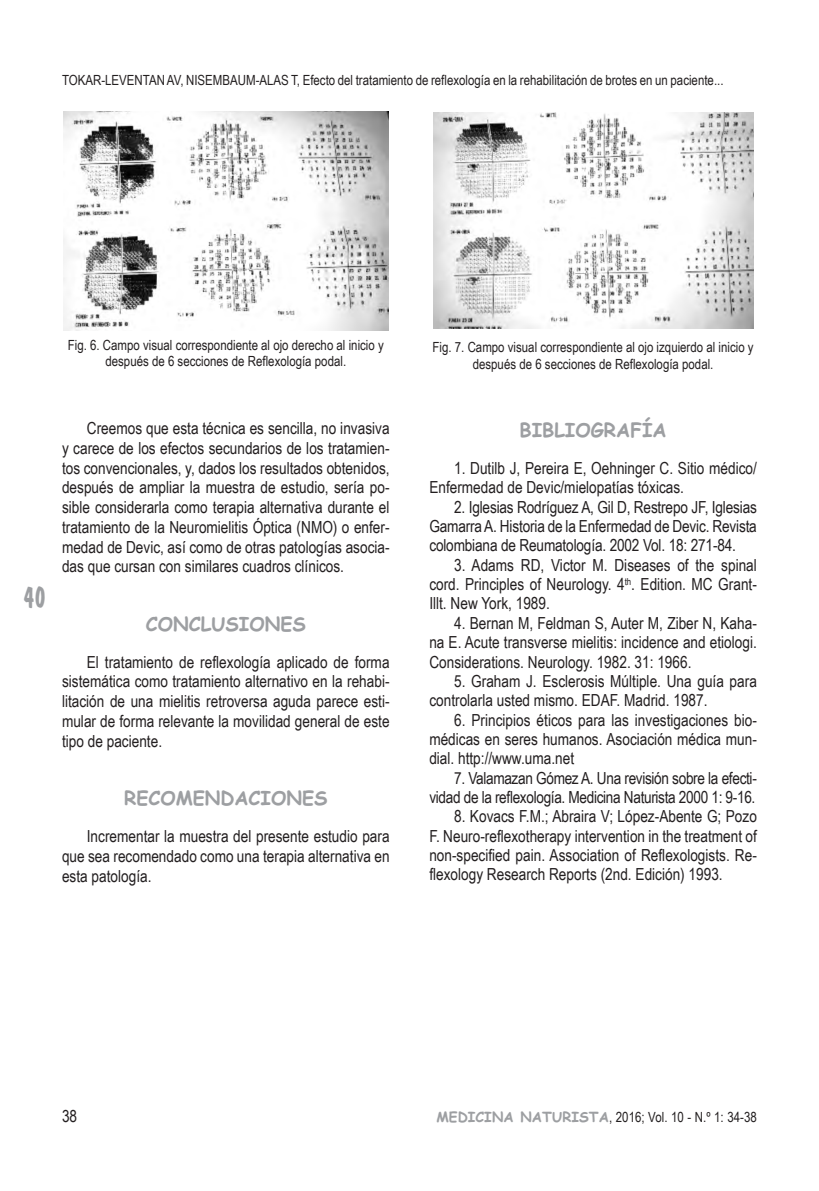
<style>
.page{position:relative;width:819px;height:1191px;background:#fff}
.page>*{position:absolute;margin:0;border:0;box-sizing:border-box;transform-origin:0 0}
.t1{font:700 31.5px "Dom Casual Std";color:#9d9fa2;scale:.66 1}
.t2{font:700 19.25px "Comic Sans MS";color:#9d9fa2}
.t3{font:16.62px/19.8px "Arial Narrow";color:#231f20;text-align:justify}
.t4{font:16.62px/19.4px "Arial Narrow";letter-spacing:-.02em;color:#231f20;text-align:right}
.t5{font:14px/15.4px "Arial Narrow";color:#231f20;text-align:center}
.s1{font-family:"Comic Sans MS";font-weight:700;color:#9d9fa2}
</style>
<div class="page">
<img style="left:63px;top:112px;width:325px;height:218px">
<img style="left:433px;top:113px;width:320px;height:216px">
<p class="t5" style="left:62px;top:71px;width:16px">Tokar</p>
<p class="t5" style="left:101px;top:71px;width:19px">-Leventan</p>
<p class="t5" style="left:167px;top:71px;width:36px">AV, Nisembaum</p>
<p class="t5" style="left:256px;top:71px;width:469px">-Alas T, Efecto del tratamiento de reflexología en la rehabilitación de brotes en un paciente...</p>
<p class="t5" style="left:68px;top:337px;width:317px">Fig. 6. Campo visual correspondiente al ojo derecho al inicio y después de 6 secciones de Reflexología podal.</p>
<p class="t5" style="left:432px;top:338px;width:322px;line-height:16.8px">Fig. 7. Campo visual correspondiente al ojo izquierdo al inicio y después de 6 secciones de Reflexología podal.</p>
<h1 class="t1" style="left:24px;top:578px;width:34px">40</h1>
<p class="t3" style="left:62px;top:417px;width:329px;text-indent:25px">Creemos que esta técnica es sencilla, no invasiva y carece de los efectos secundarios de los tratamien&shy;tos convencionales, y, dados los resultados obtenidos, después de ampliar la muestra de estudio, sería po&shy;sible considerarla como terapia alternativa durante el tratamiento de la Neuromielitis Óptica (NMO) o enfer&shy;medad de Devic, así como de otras patologías asocia&shy;das que cursan con similares cuadros clínicos.</p>
<p class="t2" style="left:146px;top:609px;width:161px">CONCLUSIONES</p>
<p class="t3" style="left:62px;top:651px;width:329px;text-indent:25px">El tratamiento de reflexología aplicado de forma sistemática como tratamiento alternativo en la rehabi&shy;litación de una mielitis retroversa aguda parece esti&shy;mular de forma relevante la movilidad general de este tipo de paciente.</p>
<p class="t2" style="left:124px;top:783px;width:205px">RECOMENDACIONES</p>
<p class="t3" style="left:62px;top:825px;width:329px;text-indent:25px">Incrementar la muestra del presente estudio para que sea recomendado como una terapia alternativa en esta patología.</p>
<p class="t2" style="left:519px;top:416px;width:148px">BIBLIOGRAFÍA</p>
<p class="t3" style="left:429px;top:458px;width:329px;text-indent:25px">1. Dutilb J, Pereira E, Oehninger C. Sitio médico/<br>Enfermedad de Devic/mielopatías tóxicas.</p>
<p class="t3" style="left:429px;top:496px;width:329px;text-indent:25px">2. Iglesias Rodríguez A, Gil D, Restrepo JF, Iglesias Gamarra A. Historia de la Enfermedad de Devic. Revista colombiana de Reumatología. 2002 Vol. 18: 271-84.</p>
<p class="t3" style="left:429px;top:554px;width:329px;text-indent:25px">3. Adams RD, Victor M. Diseases of the spinal cord. Principles of Neurology. 4<sup>th</sup>. Edition. MC Grant-Illt. New York, 1989.</p>
<p class="t3" style="left:429px;top:612px;width:329px;text-indent:25px">4. Bernan M, Feldman S, Auter M, Ziber N, Kaha&shy;na E. Acute transverse mielitis: incidence and etiologi.<br>Considerations. Neurology. 1982. 31: 1966.</p>
<p class="t3" style="left:429px;top:670px;width:329px;text-indent:25px">5. Graham J. Esclerosis Múltiple. Una guía para controlarla usted mismo. EDAF. Madrid. 1987.</p>
<p class="t3" style="left:429px;top:709px;width:329px;text-indent:25px">6. Principios éticos para las investigaciones bio&shy;médicas en seres humanos. Asociación médica mun&shy;dial. http://www.uma.net</p>
<p class="t4" style="left:429px;top:767px;width:329px">7. Valamazan Gómez A. Una revisión sobre la efecti&shy;vidad de la reflexología. Medicina Naturista 2000 1: 9-16.</p>
<p class="t3" style="left:429px;top:806px;width:329px;text-indent:25px">8. Kovacs F.M.; Abraira V; López-Abente G; Pozo F. Neuro-reflexotherapy intervention in the treatment of non-specified pain. Association of Reflexologists. Re&shy;flexology Research Reports (2nd. Edición) 1993.</p>
<p class="t3" style="left:62px;top:1105px;width:17px">38</p>
<p class="t5" style="left:436px;top:1108px;width:322px"><span class="s1">MEDICINA NATURISTA</span>, 2016; Vol. 10 - N.º 1: 34-38</p>
</div>
